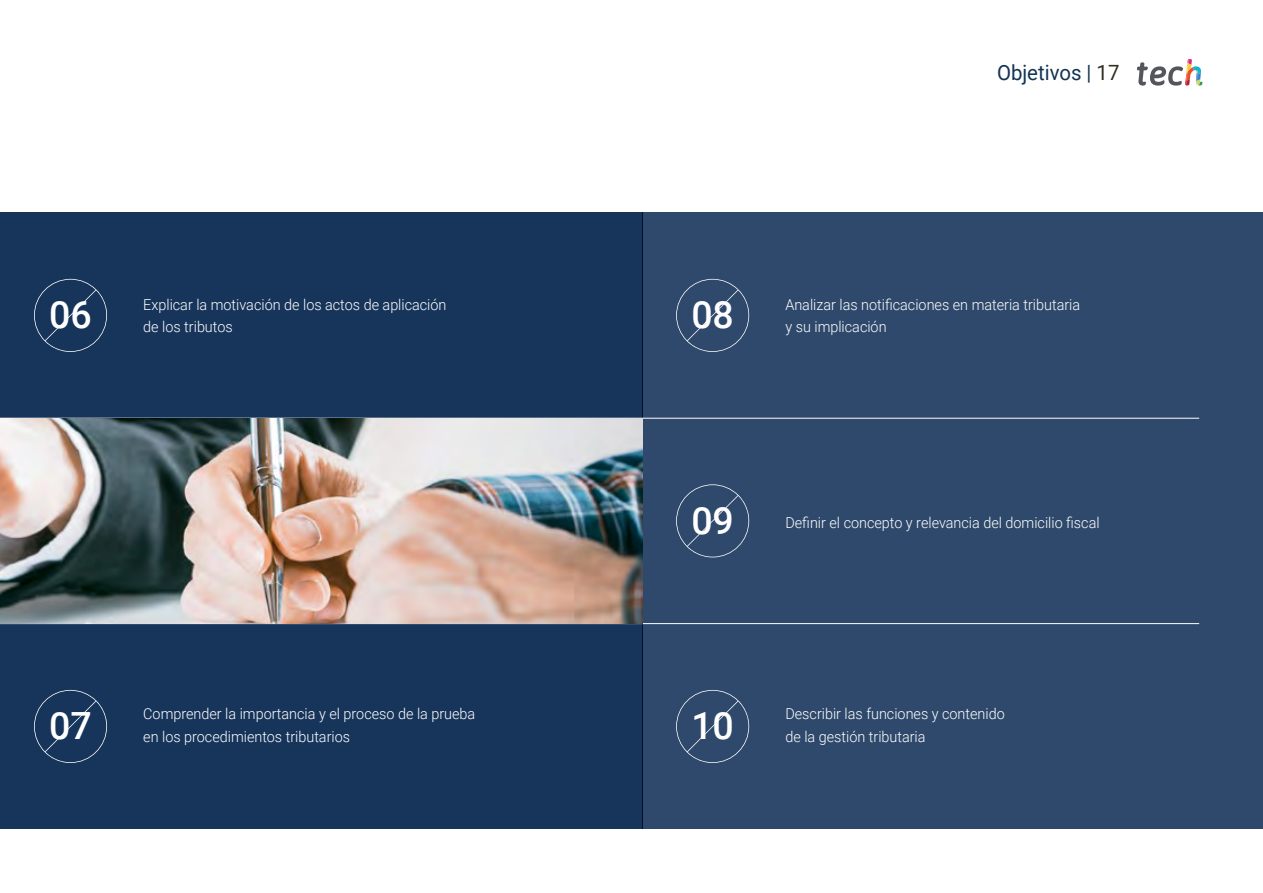
<style>
.page{position:relative;width:1263px;height:893px;background:#fff}
.page>*{position:absolute;margin:0;border:0;box-sizing:border-box;transform-origin:0 0}
.t1{font:500 37.5px "Roboto";color:#fff}
.t2{font:21px "Roboto";color:#123352}
.t3{font:300 15px/22.5px "Roboto";color:#fff;scale:.96 1}
.s1{color:#312e20}
</style>
<div class="page">
<div style="left:0;top:213px;width:642px;height:616px;background:#17355b"></div>
<div style="left:642px;top:213px;width:621px;height:616px;background:#2e496b"></div>
<svg style="left:676px;top:279px;width:73px;height:73px"></svg>
<svg style="left:676px;top:484px;width:73px;height:73px"></svg>
<svg style="left:34px;top:279px;width:73px;height:73px"></svg>
<svg style="left:676px;top:690px;width:73px;height:73px"></svg>
<hr style="left:0;top:418px;width:1199px;height:1px;background:#fff">
<hr style="left:0;top:623px;width:1199px;height:1px;background:#fff">
<img style="left:0;top:418px;width:642px;height:206px">
<svg style="left:34px;top:690px;width:73px;height:73px"></svg>
<svg style="left:1137px;top:59px;width:65px;height:27px"></svg>
<h2 class="t2" style="left:997px;top:57px;width:124px">Objetivos | <span class="s1">17</span></h2>
<h1 class="t1" style="left:49px;top:288px;width:44px">06</h1>
<p class="t3" style="left:143px;top:293px;width:317px">Explicar la motivación de los actos de aplicación de los tributos</p>
<h1 class="t1" style="left:691px;top:288px;width:44px">08</h1>
<p class="t3" style="left:785px;top:293px;width:309px">Analizar las notificaciones en materia tributaria y su implicación</p>
<h1 class="t1" style="left:691px;top:494px;width:44px">09</h1>
<p class="t3" style="left:785px;top:511px;width:329px">Definir el concepto y relevancia del domicilio fiscal</p>
<p class="t3" style="left:143px;top:702px;width:347px">Comprender la importancia y el proceso de la prueba en los procedimientos tributarios</p>
<h1 class="t1" style="left:49px;top:699px;width:44px">07</h1>
<h1 class="t1" style="left:691px;top:699px;width:44px">10</h1>
<p class="t3" style="left:785px;top:702px;width:230px">Describir las funciones y contenido de la gestión tributaria</p>
</div>
